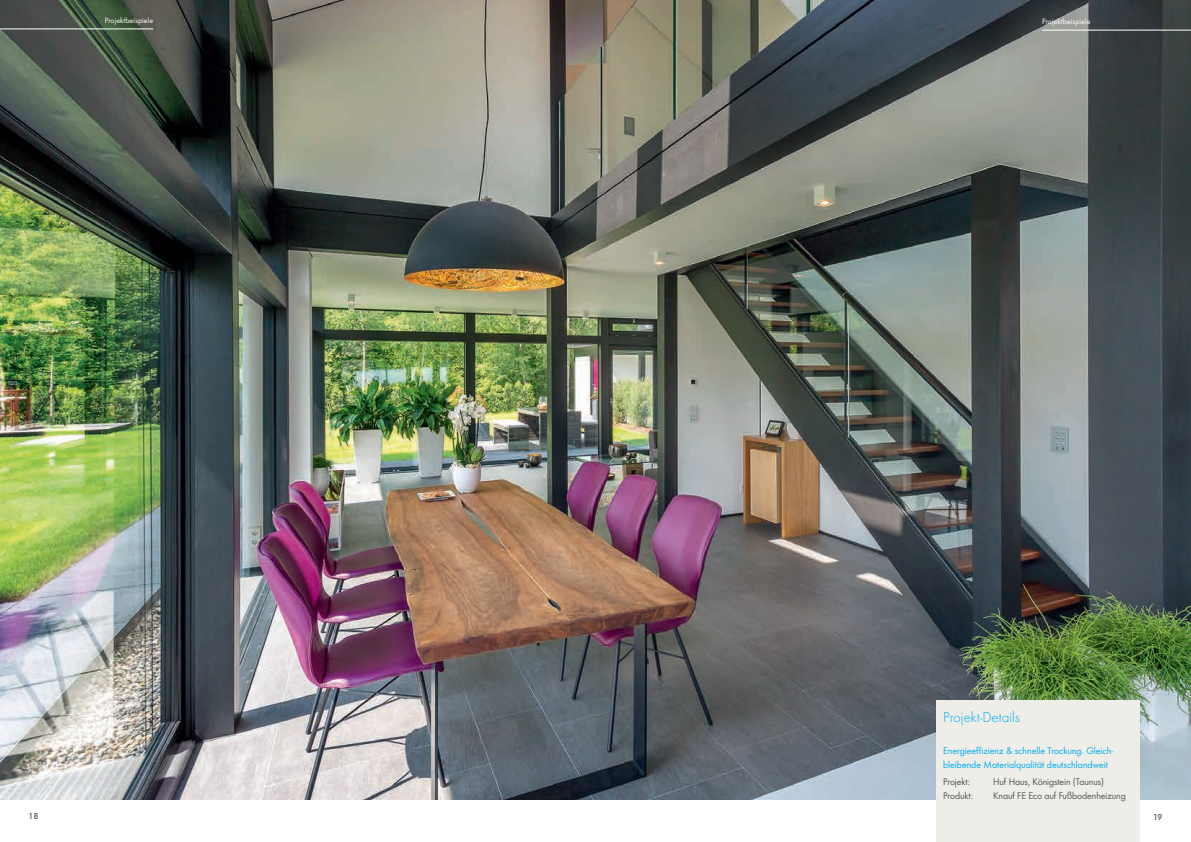
<style>
.page{position:relative;width:1191px;height:842px;background:#fff}
.page>*{position:absolute;margin:0;border:0;box-sizing:border-box;transform-origin:0 0}
.t1{font:300 15px "Futura";color:#00aeef}
.t2{font:10px/14px "Futura Boo";color:#00aeef}
.t3{font:10px "Futura Boo";letter-spacing:-.01em;color:#545557}
.t4{font:8px "Futura Boo";letter-spacing:.01em;color:#fff}
.t5{font:500 8px "Futura";color:#545557}
</style>
<div class="page">
<img style="left:0;top:0;width:1191px;height:799px">
<hr style="left:1042px;top:30px;width:149px;height:1px;background:#fff">
<hr style="left:0;top:29px;width:153px;height:1px;background:#fff">
<div style="left:936px;top:700px;width:204px;height:142px;background:#efede7"></div>
<p class="t4" style="left:105px;top:16px;width:50px">Projektbeispiele</p>
<p class="t4" style="left:1042px;top:17px;width:50px">Projektbeispiele</p>
<h1 class="t1" style="left:943px;top:709px;width:78px">Projekt-Details</h1>
<p class="t2" style="left:943px;top:743px;width:172px">Energieeffizienz &amp; schnelle Trockung. Gleich&shy;bleibende Materialqualität deutschlandweit</p>
<p class="t3" style="left:943px;top:775px;width:29px">Projekt:</p>
<p class="t3" style="left:993px;top:775px;width:113px">Huf Haus, Königstein (Taunus)</p>
<p class="t3" style="left:943px;top:789px;width:32px">Produkt:</p>
<p class="t3" style="left:993px;top:789px;width:134px">Knauf FE Eco auf Fußbodenheizung</p>
<p class="t5" style="left:28px;top:810px;width:11px">18</p>
<p class="t5" style="left:1153px;top:812px;width:11px">19</p>
</div>
